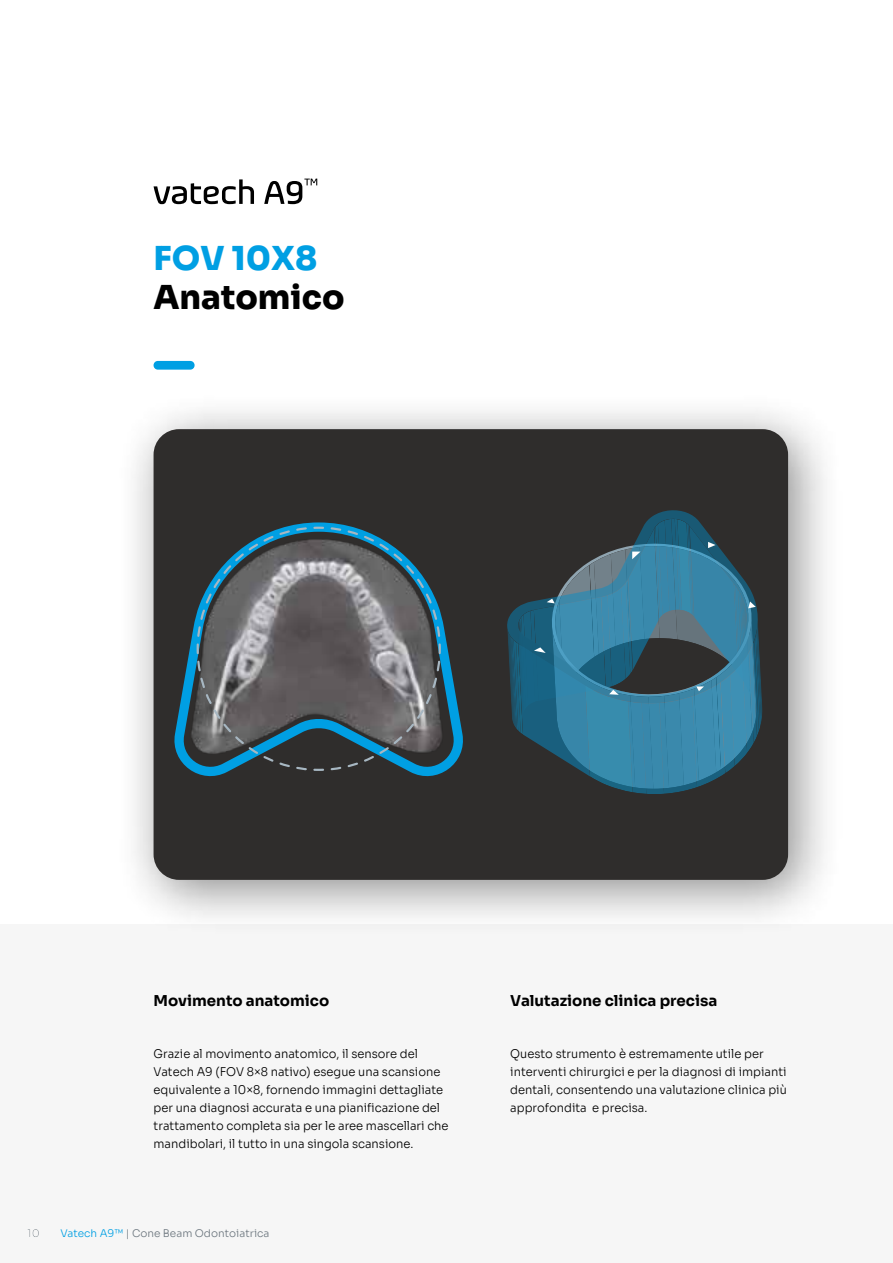
<style>
.page{position:relative;width:893px;height:1263px;background:#fff}
.page>*{position:absolute;margin:0;border:0;box-sizing:border-box;transform-origin:0 0}
.t1{font:800 33px "Sora";color:#000}
.t2{font:800 33px "Sora";color:#009fe3}
.t3{font:700 15px "Sora";color:#000}
.t4{font:300 12px/18px "Sora";color:#000;scale:.96 1}
.t5{font:300 10.5px "Sora";color:#6d777f}
.t6{font:300 10.5px "Sora";color:#6d777f;scale:1.04 1}
.s1{color:#009fe3}
</style>
<div class="page">
<div style="left:0;top:924px;width:893px;height:339px;background:#f6f6f6"></div>
<div style="left:115px;top:391px;width:730px;height:546px;background:#000;opacity:.45"></div>
<div style="left:154px;top:429px;width:634px;height:451px;background:#2f2d2c;border-radius:26px"></div>
<div style="left:154px;top:361px;width:41px;height:9px;background:#009fe3;border-radius:4px"></div>
<svg style="left:154px;top:179px;width:100px;height:25px"></svg>
<svg style="left:264px;top:179px;width:53px;height:25px"></svg>
<svg style="left:649px;top:510px;width:48px;height:9px"></svg>
<svg style="left:507px;top:519px;width:255px;height:275px"></svg>
<svg style="left:174px;top:522px;width:288px;height:255px"></svg>
<svg style="left:195px;top:525px;width:247px;height:247px"></svg>
<h1 class="t2" style="left:154px;top:230px;width:165px">FOV 10X8</h1>
<h1 class="t1" style="left:154px;top:269px;width:192px">Anatomico</h1>
<p class="t3" style="left:154px;top:988px;width:177px">Movimento anatomico</p>
<p class="t4" style="left:154px;top:1044px;width:309px">Grazie al movimento anatomico, il sensore del Vatech A9 (FOV 8×8 nativo) esegue una scansione equivalente a 10×8, fornendo immagini dettagliate per una diagnosi accurata e una pianificazione del trattamento completa sia per le aree mascellari che mandibolari, il tutto in una singola scansione.</p>
<p class="t6" style="left:27px;top:1225px;width:14px">10</p>
<p class="t5" style="left:60px;top:1225px;width:211px"><span class="s1">Vatech A9™</span> | Cone Beam Odontoiatrica</p>
<p class="t3" style="left:510px;top:988px;width:208px">Valutazione clinica precisa</p>
<p class="t4" style="left:510px;top:1044px;width:290px">Questo strumento è estremamente utile per interventi chirurgici e per la diagnosi di impianti dentali, consentendo una valutazione clinica più approfondita e precisa.</p>
</div>
